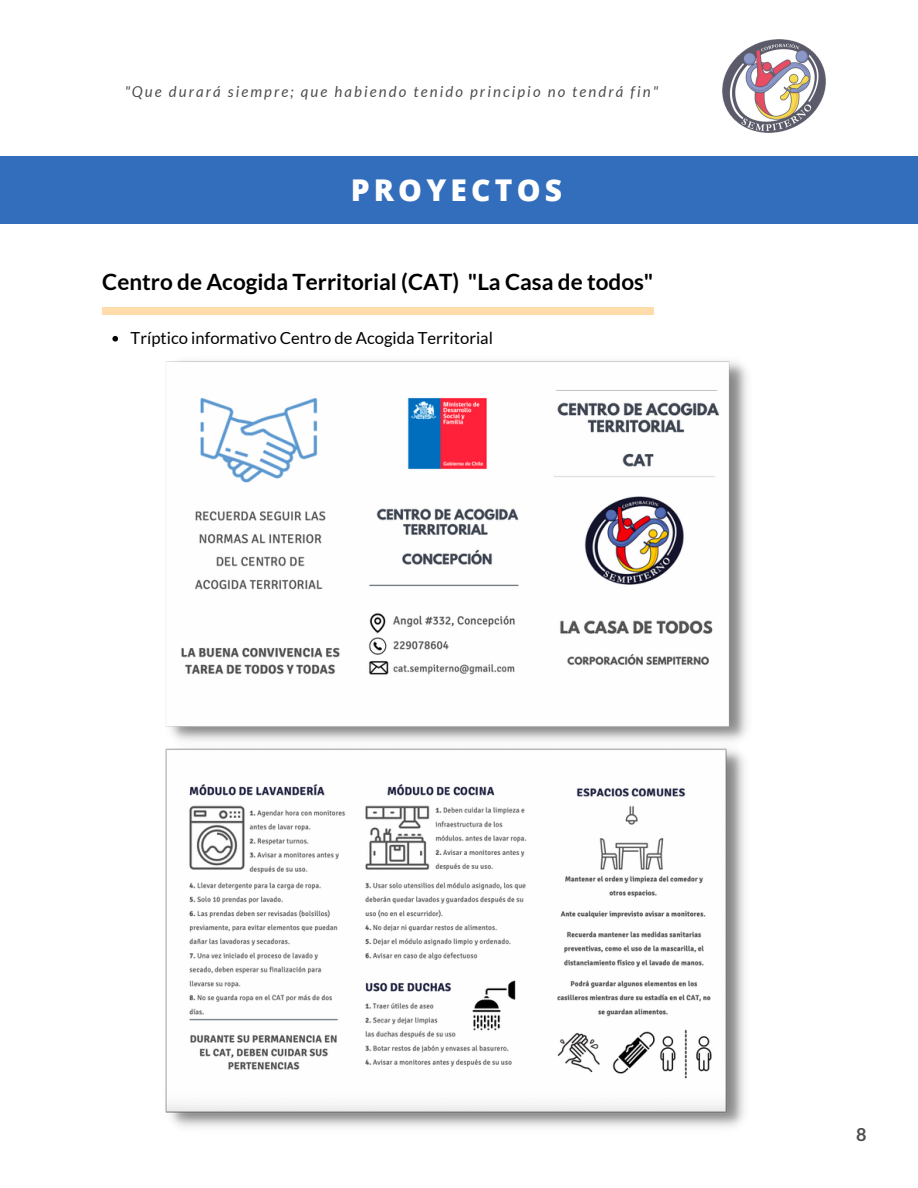
<style>
.page{position:relative;width:918px;height:1188px;background:#fff}
.page>*{position:absolute;margin:0;border:0;box-sizing:border-box;transform-origin:0 0}
.t1{font:800 30px "Open Sans";letter-spacing:.14em;color:#fff}
.t2{font:700 22.5px "Lato";color:#000}
.t3{font:700 18px "Lato";color:#000}
.t4{font:16.65px "Lato";color:#000}
.t5{font:italic 15px "Lato";letter-spacing:.14em;color:#000}
</style>
<div class="page">
<img style="left:722px;top:40px;width:104px;height:92px">
<div style="left:0;top:156px;width:918px;height:67px;background:#336ebd"></div>
<div style="left:102px;top:307px;width:552px;height:7px;background:#fda"></div>
<img style="left:165px;top:360px;width:582px;height:380px">
<img style="left:165px;top:740px;width:579px;height:387px">
<svg style="left:112px;top:336px;width:6px;height:6px"></svg>
<p class="t5" style="left:124px;top:82px;width:536px">"Que durará siempre; que habiendo tenido principio no tendrá fin"</p>
<p class="t1" style="left:351px;top:169px;width:213px">PROYECTOS</p>
<p class="t2" style="left:102px;top:268px;width:553px">Centro de Acogida Territorial (CAT) "La Casa de todos"</p>
<p class="t4" style="left:131px;top:327px;width:364px">Tríptico informativo Centro de Acogida Territorial</p>
<p class="t3" style="left:856px;top:1123px;width:12px">8</p>
</div>
